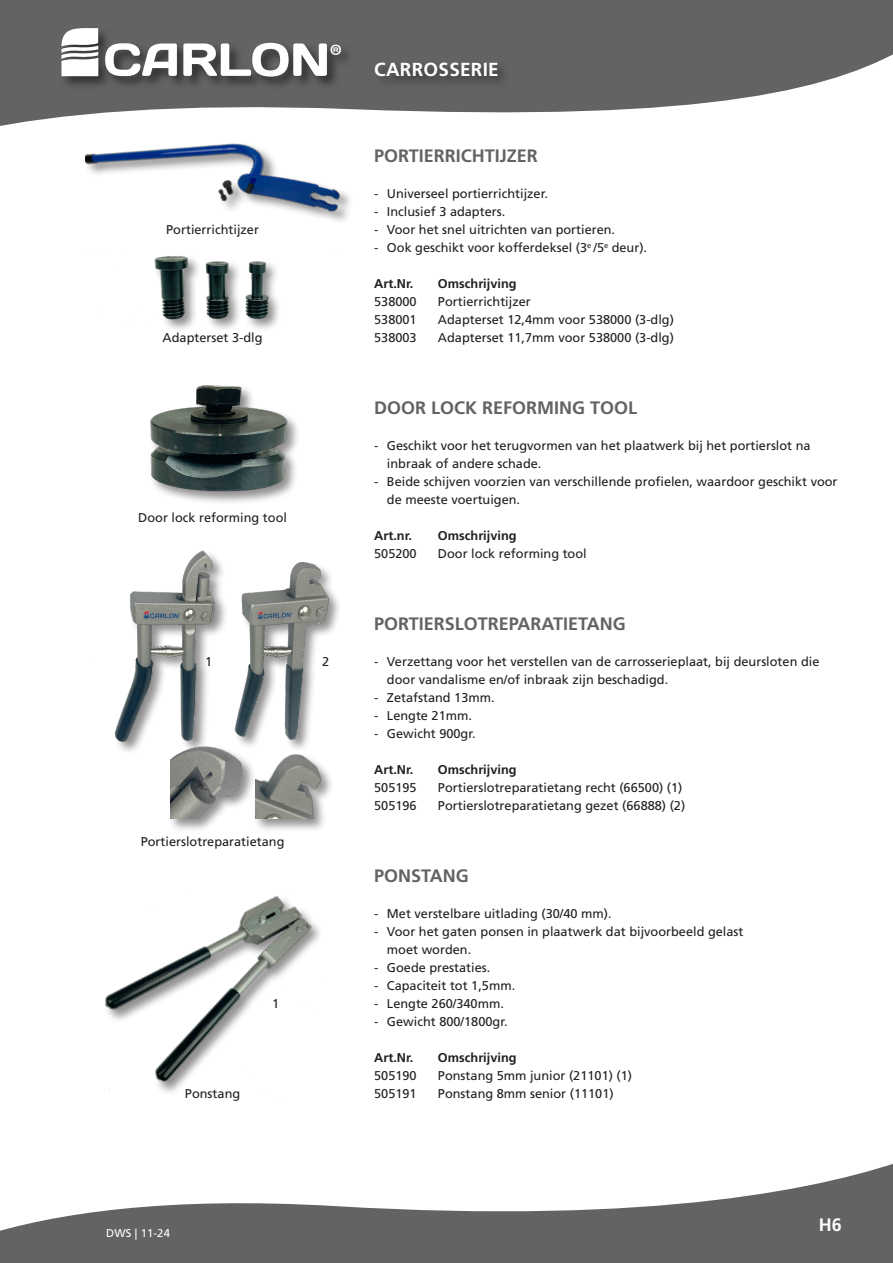
<style>
.page{position:relative;width:893px;height:1263px;background:#fff}
.page>*{position:absolute;margin:0;border:0;box-sizing:border-box;transform-origin:0 0}
.t1{font:700 18.9px "Frutiger LT Std";letter-spacing:.015em;color:#fff}
.t2{font:700 18px "Frutiger LT Std";color:#636366}
.t3{font:700 18px "Frutiger LT Std";color:#fff}
.omschrijving{font:12.75px/18px "Frutiger LT Std";color:#231f20}
.art_omschr_vet{font:700 12.75px "Frutiger LT Std";color:#231f20}
.art_omschr_plat{font:12.75px "Frutiger LT Std";color:#231f20}
.t4{font:11.25px "Frutiger LT Std";letter-spacing:.01em;color:#fff}
</style>
<div class="page">
<svg style="left:0;top:1164px;width:893px;height:99px;fill:#636366"></svg>
<svg style="left:0;top:0;width:893px;height:126px;fill:#636366"></svg>
<div style="left:374px;top:60px;width:137px;height:30px;background:#231f20;opacity:.75"></div>
<div style="left:60px;top:26px;width:294px;height:65px;background:#231f20;opacity:.75"></div>
<svg style="left:105px;top:43px;width:72px;height:33px"></svg>
<svg style="left:183px;top:43px;width:158px;height:34px"></svg>
<svg style="left:61px;top:28px;width:37px;height:48px"></svg>
<div style="left:153px;top:255px;width:129px;height:77px;background:#231f20;opacity:.5"></div>
<img style="left:142px;top:255px;width:140px;height:68px">
<div style="left:83px;top:142px;width:271px;height:83px;background:#231f20;opacity:.5"></div>
<img style="left:85px;top:142px;width:255px;height:83px">
<img style="left:150px;top:385px;width:148px;height:118px">
<img style="left:114px;top:550px;width:225px;height:202px">
<div style="left:253px;top:753px;width:81px;height:80px;background:#231f20;opacity:.5"></div>
<img style="left:170px;top:733px;width:169px;height:86px">
<div style="left:168px;top:745px;width:88px;height:88px;background:#231f20;opacity:.5"></div>
<img style="left:105px;top:896px;width:215px;height:197px">
<p class="omschrijving" style="left:166px;top:221px;width:94px">Portierrichtijzer</p>
<p class="omschrijving" style="left:163px;top:329px;width:101px">Adapterset 3-dlg</p>
<p class="omschrijving" style="left:138px;top:509px;width:150px">Door lock reforming tool</p>
<p class="omschrijving" style="left:205px;top:653px;width:9px">1</p>
<p class="omschrijving" style="left:322px;top:653px;width:9px">2</p>
<p class="omschrijving" style="left:141px;top:833px;width:145px">Portierslotreparatietang</p>
<p class="omschrijving" style="left:185px;top:1085px;width:57px">Ponstang</p>
<p class="omschrijving" style="left:272px;top:995px;width:9px">1</p>
<p class="t1" style="left:374px;top:58px;width:126px">CARROSSERIE</p>
<p class="t2" style="left:374px;top:145px;width:165px">PORTIERRICHTIJZER</p>
<p class="omschrijving" style="left:374px;top:185px;width:175px">- Universeel portierrichtijzer.</p>
<p class="omschrijving" style="left:374px;top:203px;width:133px">- Inclusief 3 adapters.</p>
<p class="omschrijving" style="left:374px;top:221px;width:242px">- Voor het snel uitrichten van portieren.</p>
<p class="omschrijving" style="left:374px;top:239px;width:274px">- Ook geschikt voor kofferdeksel (3<sup>e</sup> /5<sup>e</sup> deur).</p>
<p class="art_omschr_vet" style="left:374px;top:276px;width:41px">Art.Nr.</p>
<p class="art_omschr_vet" style="left:438px;top:276px;width:80px">Omschrijving</p>
<p class="omschrijving" style="left:374px;top:293px;width:44px">538000</p>
<p class="omschrijving" style="left:438px;top:293px;width:94px">Portierrichtijzer</p>
<p class="omschrijving" style="left:374px;top:311px;width:44px">538001</p>
<p class="omschrijving" style="left:438px;top:311px;width:237px">Adapterset 12,4mm voor 538000 (3-dlg)</p>
<p class="omschrijving" style="left:374px;top:329px;width:44px">538003</p>
<p class="omschrijving" style="left:438px;top:329px;width:237px">Adapterset 11,7mm voor 538000 (3-dlg)</p>
<p class="t2" style="left:374px;top:397px;width:265px">DOOR LOCK REFORMING TOOL</p>
<p class="omschrijving" style="left:387px;top:437px;width:425px;text-indent:-13px">- Geschikt voor het terugvormen van het plaatwerk bij het portierslot na inbraak of andere schade.</p>
<p class="omschrijving" style="left:387px;top:473px;width:452px;text-indent:-13px">- Beide schijven voorzien van verschillende profielen, waardoor geschikt voor de meeste voertuigen.</p>
<p class="art_omschr_vet" style="left:374px;top:528px;width:39px">Art.nr.</p>
<p class="art_omschr_vet" style="left:438px;top:528px;width:80px">Omschrijving</p>
<p class="art_omschr_plat" style="left:374px;top:546px;width:44px">505200</p>
<p class="art_omschr_plat" style="left:438px;top:546px;width:150px">Door lock reforming tool</p>
<p class="t2" style="left:374px;top:613px;width:253px">PORTIERSLOTREPARATIETANG</p>
<p class="omschrijving" style="left:387px;top:653px;width:434px;text-indent:-13px">- Verzettang voor het verstellen van de carrosserieplaat, bij deursloten die door vandalisme en/of inbraak zijn beschadigd.</p>
<p class="omschrijving" style="left:374px;top:689px;width:122px">- Zetafstand 13mm.</p>
<p class="omschrijving" style="left:374px;top:707px;width:99px">- Lengte 21mm.</p>
<p class="omschrijving" style="left:374px;top:725px;width:103px">- Gewicht 900gr.</p>
<p class="art_omschr_vet" style="left:374px;top:762px;width:41px">Art.Nr.</p>
<p class="art_omschr_vet" style="left:438px;top:762px;width:80px">Omschrijving</p>
<p class="omschrijving" style="left:374px;top:779px;width:44px">505195</p>
<p class="omschrijving" style="left:438px;top:779px;width:246px">Portierslotreparatietang recht (66500) (1)</p>
<p class="omschrijving" style="left:374px;top:797px;width:44px">505196</p>
<p class="omschrijving" style="left:438px;top:797px;width:249px">Portierslotreparatietang gezet (66888) (2)</p>
<p class="t2" style="left:374px;top:865px;width:96px">PONSTANG</p>
<p class="omschrijving" style="left:374px;top:905px;width:239px">- Met verstelbare uitlading (30/40 mm).</p>
<p class="omschrijving" style="left:387px;top:923px;width:358px;text-indent:-13px">- Voor het gaten ponsen in plaatwerk dat bijvoorbeeld gelast moet worden.</p>
<p class="omschrijving" style="left:374px;top:959px;width:118px">- Goede prestaties.</p>
<p class="omschrijving" style="left:374px;top:977px;width:143px">- Capaciteit tot 1,5mm.</p>
<p class="omschrijving" style="left:374px;top:995px;width:131px">- Lengte 260/340mm.</p>
<p class="omschrijving" style="left:374px;top:1013px;width:135px">- Gewicht 800/1800gr.</p>
<p class="art_omschr_vet" style="left:374px;top:1050px;width:41px">Art.Nr.</p>
<p class="art_omschr_vet" style="left:438px;top:1050px;width:80px">Omschrijving</p>
<p class="omschrijving" style="left:374px;top:1067px;width:44px">505190</p>
<p class="omschrijving" style="left:438px;top:1067px;width:196px">Ponstang 5mm junior (21101) (1)</p>
<p class="omschrijving" style="left:374px;top:1085px;width:44px">505191</p>
<p class="omschrijving" style="left:438px;top:1085px;width:177px">Ponstang 8mm senior (11101)</p>
<p class="t4" style="left:106px;top:1226px;width:65px">DWS | 11-24</p>
<p class="t3" style="left:819px;top:1214px;width:25px">H6</p>
</div>
